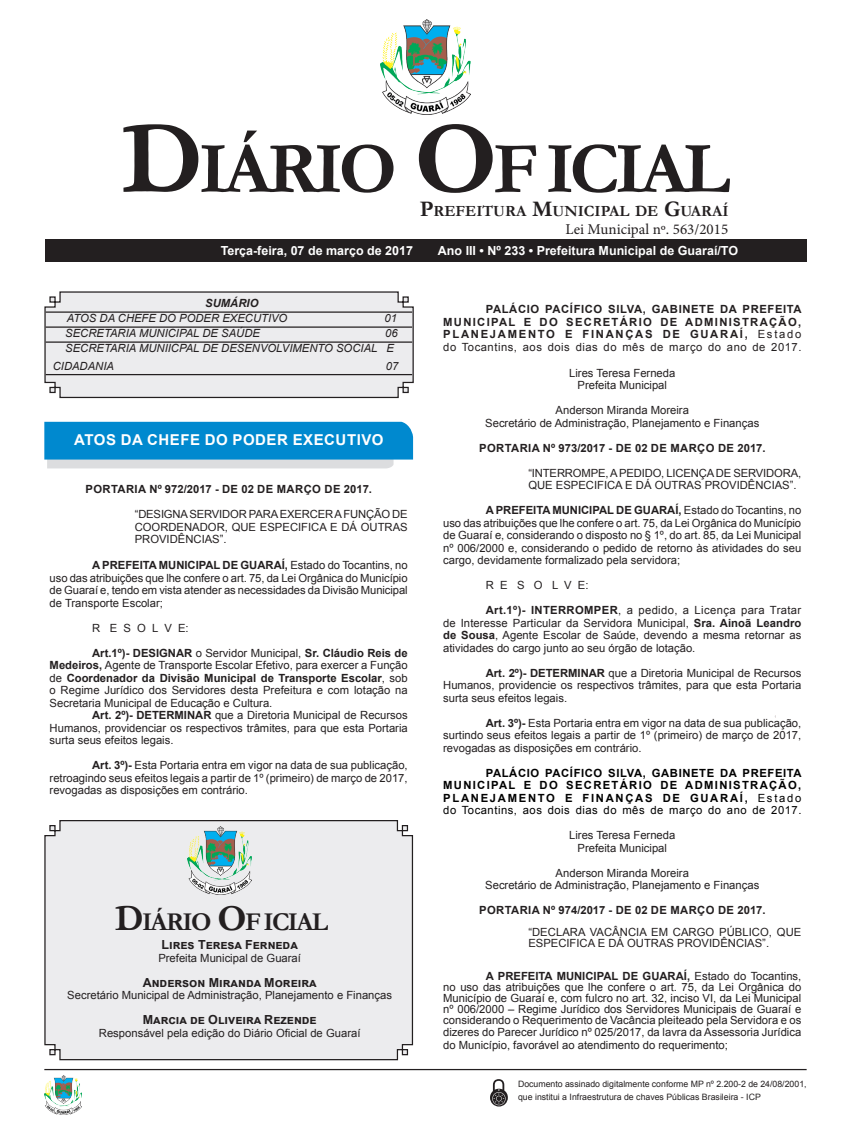
<style>
.page{position:relative;width:851px;height:1134px;background:#fff}
.page>*{position:absolute;margin:0;border:0;box-sizing:border-box;transform-origin:0 0}
.CORPO_DE_TEXTO{font:700 73.62px "Garamond";letter-spacing:-.06em;color:#231f20}
.CORPO_DE_TEXTO-2{font:700 25.88px "Garamond";letter-spacing:-.06em;color:#231f20}
.CORPO_DE_TEXTO-3{font:700 15.62px "Garamond";color:#231f20}
.t1{font:700 15px "Arial";letter-spacing:.035em;color:#fff}
.t2{font:15px "Minion Pro";color:#231f20}
.t3{font:700 12.5px "Arial";color:#fff}
.Assinatura{font:700 12.5px "Arial";color:#231f20}
.CORPO_DE_TEXTO-4{font:11.25px/12.5px "Arial";color:#231f20;text-align:justify}
.Assinatura-2{font:11.25px "Arial";color:#231f20}
.EMENTA{font:11.25px/12.5px "Arial";color:#231f20}
.CORPO_DE_TEXTO-5{font:700 11.25px/12.5px "Arial";letter-spacing:.15em;color:#231f20;text-align:justify}
.CORPO_DE_TEXTO-6{font:700 11.25px/12.5px "Arial";letter-spacing:.15em;color:#000;text-align:justify}
.Nome_Secretário{font:italic 11.25px/17.5px "Arial";color:#231f20}
.TITULOS{font:700 11.25px "Arial";letter-spacing:.035em;color:#231f20}
.Nome_Secretário-2{font:italic 700 11.25px "Arial";color:#231f20}
.CORPO_DE_TEXTO-7{font:8.75px/12.5px "Arial";color:#231f20}
.s1{font-size:105.25px}
.s2{font-size:22.38px}
.s3{font-weight:700}
.s4{font-size:36.88px}
.s5{font-weight:400}
</style>
<div class="page">
<div style="left:45px;top:240px;width:760px;height:22px;background:#231f20"></div>
<hr style="left:44px;top:1069px;width:762px;height:1px;background:#231f20">
<img style="left:380px;top:20px;width:90px;height:95px">
<img style="left:44px;top:1075px;width:37px;height:40px">
<svg style="left:490px;top:1079px;width:17px;height:27px"></svg>
<div style="left:44px;top:820px;width:369px;height:241px;background:#ececee"></div>
<img style="left:188px;top:827px;width:64px;height:68px">
<svg style="left:44px;top:291px;width:370px;height:108px;background:#dcdcde"></svg>
<svg style="left:44px;top:422px;width:369px;height:46px;background:#2999d2"></svg>
<p class="CORPO_DE_TEXTO" style="left:121px;top:119px;width:610px"><span class="s1">D</span>IÁRIO <span class="s1">O</span>F ICIAL</p>
<p class="CORPO_DE_TEXTO-3" style="left:419px;top:200px;width:310px"><span class="s2">P</span>REFEITURA <span class="s2">M</span>UNICIPAL DE <span class="s2">G</span>UARAÍ</p>
<p class="t2" style="left:565px;top:219px;width:164px">Lei Municipal nº. 563/2015</p>
<p class="t3" style="left:221px;top:242px;width:194px">Terça-feira, 07 de março de 2017</p>
<p class="t3" style="left:438px;top:242px;width:301px">Ano III • Nº 233 • Prefeitura Municipal de Guaraí/TO</p>
<p class="Nome_Secretário-2" style="left:205px;top:296px;width:55px">SUMÁRIO</p>
<p class="Nome_Secretário" style="left:67px;top:310px;width:222px">ATOS DA CHEFE DO PODER EXECUTIVO</p>
<p class="Nome_Secretário" style="left:384px;top:310px;width:14px">01</p>
<p class="Nome_Secretário" style="left:65px;top:325px;width:196px">SECRETARIA MUNICIPAL DE SAÚDE</p>
<p class="Nome_Secretário" style="left:385px;top:325px;width:14px">06</p>
<p class="Nome_Secretário" style="left:53px;top:340px;width:343px;text-indent:13px">SECRETARIA MUNIICPAL DE DESENVOLVIMENTO SOCIAL E<br>CIDADANIA</p>
<p class="Nome_Secretário" style="left:386px;top:357px;width:14px">07</p>
<p class="t1" style="left:74px;top:429px;width:311px">ATOS DA CHEFE DO PODER EXECUTIVO</p>
<p class="TITULOS" style="left:85px;top:482px;width:288px">PORTARIA Nº 972/2017 - DE 02 DE MARÇO DE 2017.</p>
<p class="EMENTA" style="left:135px;top:508px;width:274px;text-align:justify">“DESIGNA SERVIDOR PARA EXERCER A FUNÇÃO DE COORDENADOR, QUE ESPECIFICA E DÁ OUTRAS PROVIDÊNCIAS”.</p>
<p class="CORPO_DE_TEXTO-4" style="left:50px;top:559px;width:359px;text-indent:43px"><span class="s3">A PREFEITA MUNICIPAL DE GUARAÍ,</span> Estado do Tocantins, no uso das atribuições que lhe confere o art. 75, da Lei Orgânica do Município de Guaraí e, tendo em vista atender as necessidades da Divisão Municipal de Transporte Escolar;</p>
<p class="CORPO_DE_TEXTO-4" style="left:92px;top:622px;width:98px">R E S O L V E:</p>
<p class="CORPO_DE_TEXTO-4" style="left:50px;top:647px;width:359px;text-indent:43px"><span class="s3">Art.1º)- DESIGNAR</span> o Servidor Municipal, <span class="s3">Sr. Cláudio Reis de Medeiros,</span> Agente de Transporte Escolar Efetivo, para exercer a Função de <span class="s3">Coordenador da Divisão Municipal de Transporte Escolar</span>, sob o Regime Jurídico dos Servidores desta Prefeitura e com lotação na Secretaria Municipal de Educação e Cultura.</p>
<p class="CORPO_DE_TEXTO-4" style="left:50px;top:709px;width:359px;text-indent:43px"><span class="s3">Art. 2º)- DETERMINAR</span> que a Diretoria Municipal de Recursos Humanos, providenciar os respectivos trâmites, para que esta Portaria surta seus efeitos legais.</p>
<p class="CORPO_DE_TEXTO-4" style="left:50px;top:759px;width:359px;text-indent:43px"><span class="s3">Art. 3º)-</span> Esta Portaria entra em vigor na data de sua publicação, retroagindo seus efeitos legais a partir de 1º (primeiro) de março de 2017, revogadas as disposições em contrário.</p>
<p class="CORPO_DE_TEXTO-2" style="left:115px;top:904px;width:215px"><span class="s4">D</span>IÁRIO <span class="s4">O</span>F ICIAL</p>
<p class="Assinatura" style="left:161px;top:936px;width:137px">Lires Teresa Ferneda</p>
<p class="Assinatura-2" style="left:158px;top:950px;width:144px">Prefeita Municipal de Guaraí</p>
<p class="Assinatura" style="left:143px;top:973px;width:175px">Anderson Miranda Moreira</p>
<p class="Assinatura-2" style="left:67px;top:987px;width:326px">Secretário Municipal de Administração, Planejamento e Finanças</p>
<p class="Assinatura" style="left:143px;top:1011px;width:175px">Marcia de Oliveira Rezende</p>
<p class="Assinatura-2" style="left:99px;top:1025px;width:263px">Responsável pela edição do Diário Oficial de Guaraí</p>
<p class="CORPO_DE_TEXTO-5" style="left:443px;top:303px;width:360px;text-indent:43px">PALÁCIO PACÍFICO SILVA, GABINETE DA PREFEITA MUNICIPAL E DO SECRETÁRIO DE ADMINISTRAÇÃO, PLANEJAMENTO E FINANÇAS DE GUARAÍ, <span class="s5">Estado do Tocantins, aos dois dias do mês de março do ano de 2017.</span></p>
<p class="Assinatura-2" style="left:569px;top:365px;width:108px">Lires Teresa Ferneda</p>
<p class="Assinatura-2" style="left:577px;top:378px;width:91px">Prefeita Municipal</p>
<p class="Assinatura-2" style="left:555px;top:403px;width:135px">Anderson Miranda Moreira</p>
<p class="Assinatura-2" style="left:485px;top:415px;width:275px">Secretário de Administração, Planejamento e Finanças</p>
<p class="TITULOS" style="left:479px;top:440px;width:288px">PORTARIA Nº 973/2017 - DE 02 DE MARÇO DE 2017.</p>
<p class="EMENTA" style="left:528px;top:467px;width:274px">“INTERROMPE, A PEDIDO, LICENÇA DE SERVIDORA,<br>QUE ESPECIFICA E DÁ OUTRAS PROVIDÊNCIAS”.</p>
<p class="CORPO_DE_TEXTO-4" style="left:443px;top:504px;width:359px;text-indent:43px"><span class="s3">A PREFEITA MUNICIPAL DE GUARAÍ,</span> Estado do Tocantins, no uso das atribuições que lhe confere o art. 75, da Lei Orgânica do Município de Guaraí e, considerando o disposto no § 1º, do art. 85, da Lei Municipal nº 006/2000 e, considerando o pedido de retorno às atividades do seu cargo, devidamente formalizado pela servidora;</p>
<p class="CORPO_DE_TEXTO-4" style="left:485px;top:579px;width:104px">R E S O L V E:</p>
<p class="CORPO_DE_TEXTO-4" style="left:443px;top:604px;width:359px;text-indent:43px"><span class="s3">Art.1º)- INTERROMPER</span>, a pedido, a Licença para Tratar de Interesse Particular da Servidora Municipal, <span class="s3">Sra. Ainoã Leandro de Sousa</span>, Agente Escolar de Saúde, devendo a mesma retornar as atividades do cargo junto ao seu órgão de lotação.</p>
<p class="CORPO_DE_TEXTO-4" style="left:443px;top:667px;width:359px;text-indent:43px"><span class="s3">Art. 2º)- DETERMINAR</span> que a Diretoria Municipal de Recursos Humanos, providencie os respectivos trâmites, para que esta Portaria surta seus efeitos legais.</p>
<p class="CORPO_DE_TEXTO-4" style="left:443px;top:717px;width:359px;text-indent:43px"><span class="s3">Art. 3º)-</span> Esta Portaria entra em vigor na data de sua publicação, surtindo seus efeitos legais a partir de 1º (primeiro) de março de 2017, revogadas as disposições em contrário.</p>
<p class="CORPO_DE_TEXTO-6" style="left:443px;top:767px;width:360px;text-indent:43px">PALÁCIO PACÍFICO SILVA, GABINETE DA PREFEITA MUNICIPAL E DO SECRETÁRIO DE ADMINISTRAÇÃO, PLANEJAMENTO E FINANÇAS DE GUARAÍ, <span class="s5">Estado do Tocantins, aos dois dias do mês de março do ano de 2017.</span></p>
<p class="Assinatura-2" style="left:569px;top:828px;width:108px">Lires Teresa Ferneda</p>
<p class="Assinatura-2" style="left:577px;top:840px;width:91px">Prefeita Municipal</p>
<p class="Assinatura-2" style="left:555px;top:865px;width:135px">Anderson Miranda Moreira</p>
<p class="Assinatura-2" style="left:485px;top:878px;width:275px">Secretário de Administração, Planejamento e Finanças</p>
<p class="TITULOS" style="left:479px;top:902px;width:288px">PORTARIA Nº 974/2017 - DE 02 DE MARÇO DE 2017.</p>
<p class="EMENTA" style="left:528px;top:926px;width:274px;line-height:11px">“DECLARA VACÂNCIA EM CARGO PÚBLICO, QUE<br>ESPECIFICA E DÁ OUTRAS PROVIDÊNCIAS”.</p>
<p class="CORPO_DE_TEXTO-4" style="left:443px;top:970px;width:359px;line-height:11px;text-indent:43px"><span class="s3">A PREFEITA MUNICIPAL DE GUARAÍ,</span> Estado do Tocantins, no uso das atribuições que lhe confere o art. 75, da Lei Orgânica do Município de Guaraí e, com fulcro no art. 32, inciso VI, da Lei Municipal nº 006/2000 – Regime Jurídico dos Servidores Municipais de Guaraí e considerando o Requerimento de Vacância pleiteado pela Servidora e os</p>
<p class="CORPO_DE_TEXTO-4" style="left:443px;top:1026px;width:359px">dizeres do Parecer Jurídico nº 025/2017, da lavra da Assessoria Jurídica do Município, favorável ao atendimento do requerimento;</p>
<p class="CORPO_DE_TEXTO-7" style="left:518px;top:1078px;width:290px">Documento assinado digitalmente conforme MP nº 2.200-2 de 24/08/2001, que institui a Infraestrutura de chaves Públicas Brasileira - ICP</p>
</div>
